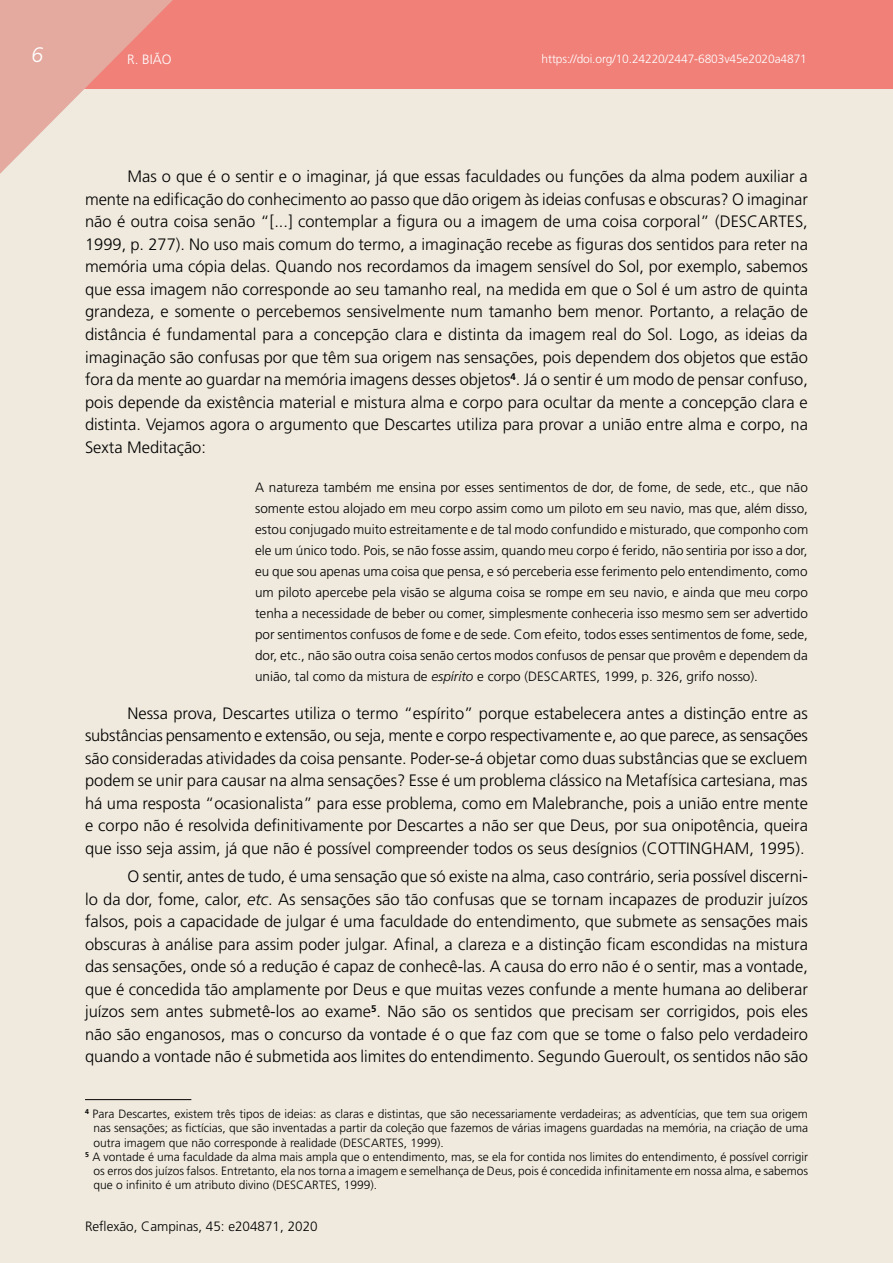
<style>
.page{position:relative;width:893px;height:1263px;background:#fff}
.page>*{position:absolute;margin:0;border:0;box-sizing:border-box;transform-origin:0 0}
.t1{font:italic 300 21px "Frutiger LT Std";color:#fff}
.miolo{font:300 16.5px/22.5px "Frutiger LT Std";color:#000;text-align:justify}
.citação{font:300 13.5px/21px "Frutiger LT Std";color:#000;text-align:justify}
.t2{font:300 13.5px "Frutiger LT Std";color:#fff}
.nota{font:300 12px/14.2px "Frutiger LT Std";color:#000;text-align:justify}
.t3{font:300 12px "Frutiger LT Std";letter-spacing:-.01em;color:#fff}
.s1{font-style:italic}
</style>
<div class="page">
<div style="left:0;top:0;width:893px;height:89px;background:#f08078"></div>
<svg style="left:0;top:0;width:176px;height:174px;background:#eabcb1"></svg>
<hr style="left:85px;top:1099px;width:106px;height:1px;background:#000">
<p class="t1" style="left:31px;top:43px;width:13px">6</p>
<p class="t2" style="left:127px;top:51px;width:46px">R. BIÃO</p>
<p class="t3" style="left:542px;top:52px;width:267px">https://doi.org/10.24220/2447-6803v45e2020a4871</p>
<p class="miolo" style="left:85px;top:166px;width:724px;text-indent:43px">Mas o que é o sentir e o imaginar, já que essas faculdades ou funções da alma podem auxiliar a mente na edificação do conhecimento ao passo que dão origem às ideias confusas e obscuras? O imaginar não é outra coisa senão “[...] contemplar a figura ou a imagem de uma coisa corporal” (DESCARTES, 1999, p. 277). No uso mais comum do termo, a imaginação recebe as figuras dos sentidos para reter na memória uma cópia delas. Quando nos recordamos da imagem sensível do Sol, por exemplo, sabemos que essa imagem não corresponde ao seu tamanho real, na medida em que o Sol é um astro de quinta grandeza, e somente o percebemos sensivelmente num tamanho bem menor. Portanto, a relação de distância é fundamental para a concepção clara e distinta da imagem real do Sol. Logo, as ideias da imaginação são confusas por que têm sua origem nas sensações, pois dependem dos objetos que estão fora da mente ao guardar na memória imagens desses objetos<sup>4</sup>. Já o sentir é um modo de pensar confuso, pois depende da existência material e mistura alma e corpo para ocultar da mente a concepção clara e distinta. Vejamos agora o argumento que Descartes utiliza para provar a união entre alma e corpo, na Sexta Meditação:</p>
<p class="citação" style="left:255px;top:477px;width:555px">A natureza também me ensina por esses sentimentos de dor, de fome, de sede, etc., que não somente estou alojado em meu corpo assim como um piloto em seu navio, mas que, além disso, estou conjugado muito estreitamente e de tal modo confundido e misturado, que componho com ele um único todo. Pois, se não fosse assim, quando meu corpo é ferido, não sentiria por isso a dor, eu que sou apenas uma coisa que pensa, e só perceberia esse ferimento pelo entendimento, como um piloto apercebe pela visão se alguma coisa se rompe em seu navio, e ainda que meu corpo tenha a necessidade de beber ou comer, simplesmente conheceria isso mesmo sem ser advertido por sentimentos confusos de fome e de sede. Com efeito, todos esses sentimentos de fome, sede, dor, etc., não são outra coisa senão certos modos confusos de pensar que provêm e dependem da união, tal como da mistura de <span class="s1">espírito</span> e corpo (DESCARTES, 1999, p. 326, grifo nosso).</p>
<p class="miolo" style="left:85px;top:702px;width:724px;text-indent:43px">Nessa prova, Descartes utiliza o termo “espírito” porque estabelecera antes a distinção entre as substâncias pensamento e extensão, ou seja, mente e corpo respectivamente e, ao que parece, as sensações são consideradas atividades da coisa pensante. Poder-se-á objetar como duas substâncias que se excluem podem se unir para causar na alma sensações? Esse é um problema clássico na Metafísica cartesiana, mas há uma resposta “ocasionalista” para esse problema, como em Malebranche, pois a união entre mente e corpo não é resolvida definitivamente por Descartes a não ser que Deus, por sua onipotência, queira que isso seja assim, já que não é possível compreender todos os seus desígnios (COTTINGHAM, 1995).</p>
<p class="miolo" style="left:85px;top:865px;width:724px;text-indent:43px">O sentir, antes de tudo, é uma sensação que só existe na alma, caso contrário, seria possível discerni&shy;lo da dor, fome, calor, <span class="s1">etc</span>. As sensações são tão confusas que se tornam incapazes de produzir juízos falsos, pois a capacidade de julgar é uma faculdade do entendimento, que submete as sensações mais obscuras à análise para assim poder julgar. Afinal, a clareza e a distinção ficam escondidas na mistura das sensações, onde só a redução é capaz de conhecê-las. A causa do erro não é o sentir, mas a vontade, que é concedida tão amplamente por Deus e que muitas vezes confunde a mente humana ao deliberar juízos sem antes submetê-los ao exame<sup>5</sup>. Não são os sentidos que precisam ser corrigidos, pois eles não são enganosos, mas o concurso da vontade é o que faz com que se tome o falso pelo verdadeiro quando a vontade não é submetida aos limites do entendimento. Segundo Gueroult, os sentidos não são</p>
<p class="nota" style="left:94px;top:1107px;width:716px;text-indent:-8px"><sup>4</sup> Para Descartes, existem três tipos de ideias: as claras e distintas, que são necessariamente verdadeiras; as adventícias, que tem sua origem nas sensações; as fictícias, que são inventadas a partir da coleção que fazemos de várias imagens guardadas na memória, na criação de uma outra imagem que não corresponde à realidade (DESCARTES, 1999).</p>
<p class="nota" style="left:94px;top:1150px;width:716px;text-indent:-8px"><sup>5</sup> A vontade é uma faculdade da alma mais ampla que o entendimento, mas, se ela for contida nos limites do entendimento, é possível corrigir os erros dos juízos falsos. Entretanto, ela nos torna a imagem e semelhança de Deus, pois é concedida infinitamente em nossa alma, e sabemos que o infinito é um atributo divino (DESCARTES, 1999).</p>
<p class="citação" style="left:85px;top:1215px;width:234px">Reflexão, Campinas, 45: e204871, 2020</p>
</div>
